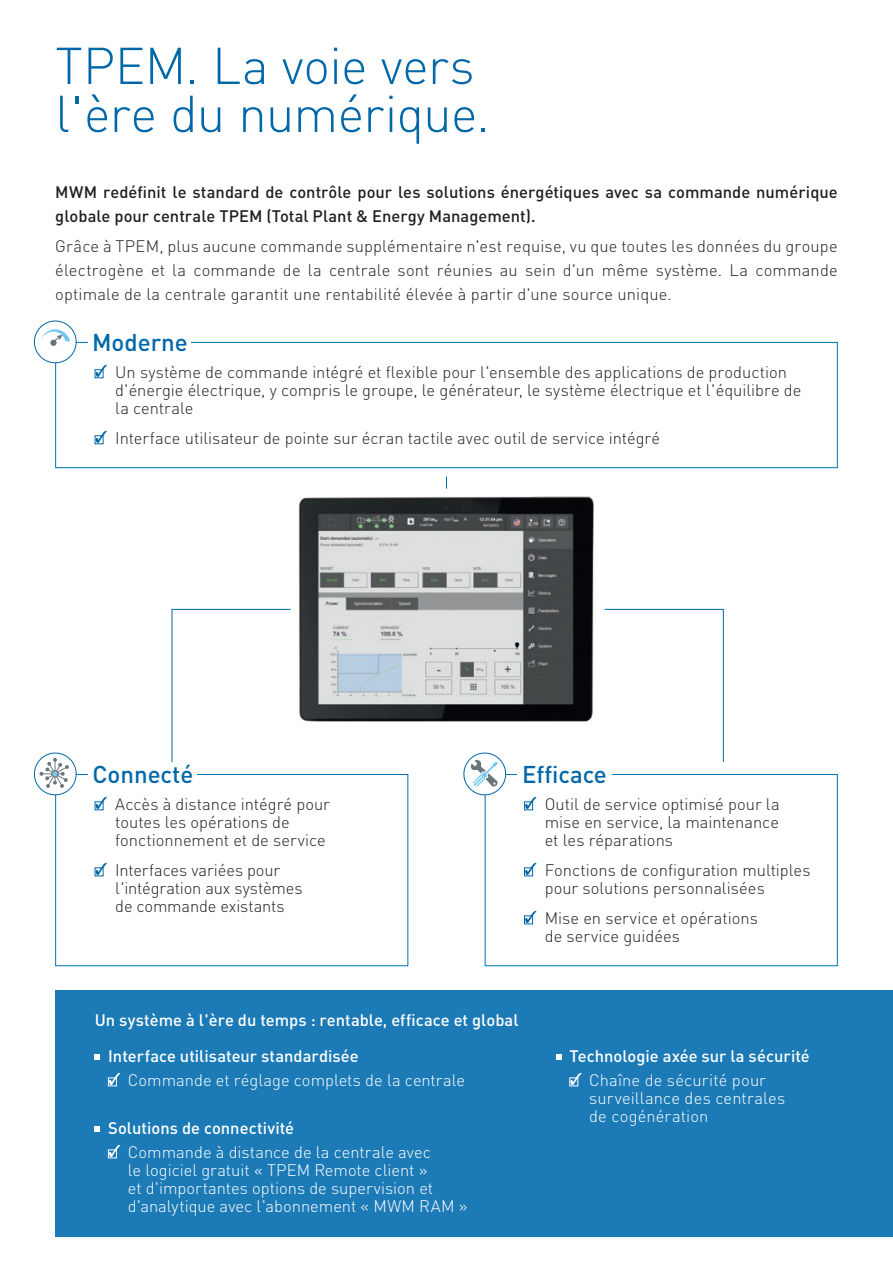
<style>
.page{position:relative;width:893px;height:1263px;background:#fff}
.page>*{position:absolute;margin:0;border:0;box-sizing:border-box;transform-origin:0 0}
.t1{font:300 51px/48px "DIN Pro";letter-spacing:-.015em;color:#0068a9}
.t2{font:500 24px "DIN Pro";color:#0068a9}
.t3{font:300 16.5px/18px "DIN Pro";color:#231f20}
.t4{font:300 16.5px/18px "DIN Pro";color:#fff}
.t5{font:500 16.5px/24px "DIN Pro";color:#231f20}
.t6{font:500 16.5px/36px "DIN Pro";color:#fff}
</style>
<div class="page">
<div style="left:485px;top:774px;width:353px;height:192px;border:1px solid #0072b0"></div>
<div style="left:55px;top:990px;width:838px;height:246px;background:#1c7bb7"></div>
<svg style="left:95px;top:1054px;width:5px;height:5px"></svg>
<div style="left:108px;top:1077px;width:9px;height:9px;border:1px solid #fff"></div>
<svg style="left:109px;top:1073px;width:11px;height:12px"></svg>
<svg style="left:95px;top:1126px;width:5px;height:5px"></svg>
<div style="left:108px;top:1149px;width:9px;height:9px;border:1px solid #fff"></div>
<svg style="left:109px;top:1145px;width:11px;height:12px"></svg>
<svg style="left:556px;top:1054px;width:5px;height:5px"></svg>
<div style="left:570px;top:1077px;width:8px;height:9px;border:1px solid #fff"></div>
<svg style="left:570px;top:1073px;width:12px;height:12px"></svg>
<img style="left:298px;top:496px;width:296px;height:226px">
<div style="left:55px;top:342px;width:783px;height:126px;border:1px solid #0072b0"></div>
<div style="left:89px;top:334px;width:102px;height:17px;background:#fff"></div>
<svg style="left:33px;top:320px;width:46px;height:43px"></svg>
<div style="left:95px;top:369px;width:8px;height:9px;border:1px solid #0068a9"></div>
<svg style="left:96px;top:365px;width:11px;height:12px"></svg>
<div style="left:95px;top:435px;width:8px;height:9px;border:1px solid #0068a9"></div>
<svg style="left:96px;top:431px;width:11px;height:12px"></svg>
<div style="left:55px;top:774px;width:353px;height:192px;border:1px solid #0072b0"></div>
<div style="left:89px;top:766px;width:108px;height:17px;background:#fff"></div>
<svg style="left:33px;top:752px;width:46px;height:43px"></svg>
<div style="left:95px;top:801px;width:8px;height:9px;border:1px solid #0068a9"></div>
<svg style="left:96px;top:797px;width:11px;height:12px"></svg>
<div style="left:95px;top:867px;width:8px;height:9px;border:1px solid #0068a9"></div>
<svg style="left:96px;top:863px;width:11px;height:12px"></svg>
<div style="left:517px;top:766px;width:95px;height:17px;background:#fff"></div>
<svg style="left:463px;top:752px;width:46px;height:43px"></svg>
<div style="left:524px;top:801px;width:9px;height:9px;border:1px solid #0068a9"></div>
<svg style="left:525px;top:797px;width:11px;height:12px"></svg>
<div style="left:524px;top:867px;width:9px;height:9px;border:1px solid #0068a9"></div>
<svg style="left:525px;top:863px;width:11px;height:12px"></svg>
<div style="left:524px;top:915px;width:9px;height:9px;border:1px solid #0068a9"></div>
<svg style="left:525px;top:911px;width:11px;height:12px"></svg>
<svg style="left:446px;top:477px;width:1px;height:12px"></svg>
<svg style="left:604px;top:609px;width:120px;height:154px"></svg>
<svg style="left:171px;top:609px;width:120px;height:154px"></svg>
<h1 class="t1" style="left:55px;top:39px;width:436px">TPEM. La voie vers l'ère du numérique.</h1>
<p class="t5" style="left:55px;top:179px;width:784px">MWM redéfinit le standard de contrôle pour les solutions énergétiques avec sa commande numérique globale pour centrale TPEM (Total Plant &amp; Energy Management).</p>
<p class="t3" style="left:55px;top:233px;width:784px;line-height:24px;text-align:justify">Grâce à TPEM, plus aucune commande supplémentaire n'est requise, vu que toutes les données du groupe électrogène et la commande de la centrale sont réunies au sein d'un même système. La commande optimale de la centrale garantit une rentabilité élevée à partir d'une source unique.</p>
<h2 class="t2" style="left:92px;top:326px;width:97px">Moderne</h2>
<p class="t3" style="left:115px;top:362px;width:688px">Un système de commande intégré et flexible pour l'ensemble des applications de production d'énergie électrique, y compris le groupe, le générateur, le système électrique et l'équilibre de la centrale</p>
<p class="t3" style="left:115px;top:428px;width:546px">Interface utilisateur de pointe sur écran tactile avec outil de service intégré</p>
<h2 class="t2" style="left:92px;top:758px;width:102px">Connecté</h2>
<p class="t3" style="left:115px;top:794px;width:216px">Accès à distance intégré pour toutes les opérations de fonctionnement et de service</p>
<p class="t3" style="left:115px;top:860px;width:189px">Interfaces variées pour l'intégration aux systèmes de commande existants</p>
<h2 class="t2" style="left:522px;top:758px;width:86px">Efficace</h2>
<p class="t3" style="left:545px;top:794px;width:236px;text-align:justify">Outil de service optimisé pour la mise en service, la maintenance et les réparations</p>
<p class="t3" style="left:545px;top:860px;width:267px">Fonctions de configuration multiples pour solutions personnalisées</p>
<p class="t3" style="left:545px;top:908px;width:215px">Mise en service et opérations de service guidées</p>
<p class="t6" style="left:108px;top:1001px;width:412px;text-indent:-13px">Un système à l'ère du temps : rentable, efficace et global<br>Interface utilisateur standardisée</p>
<p class="t4" style="left:128px;top:1070px;width:339px">Commande et réglage complets de la centrale</p>
<p class="t6" style="left:108px;top:1109px;width:188px">Solutions de connectivité</p>
<p class="t4" style="left:128px;top:1142px;width:341px">Commande à distance de la centrale avec<br>le logiciel gratuit « TPEM Remote client »<br>et d'importantes options de supervision et d'analytique avec l'abonnement « MWM RAM »</p>
<p class="t6" style="left:570px;top:1037px;width:242px">Technologie axée sur la sécurité</p>
<p class="t4" style="left:589px;top:1070px;width:198px">Chaîne de sécurité pour surveillance des centrales de cogénération</p>
</div>
